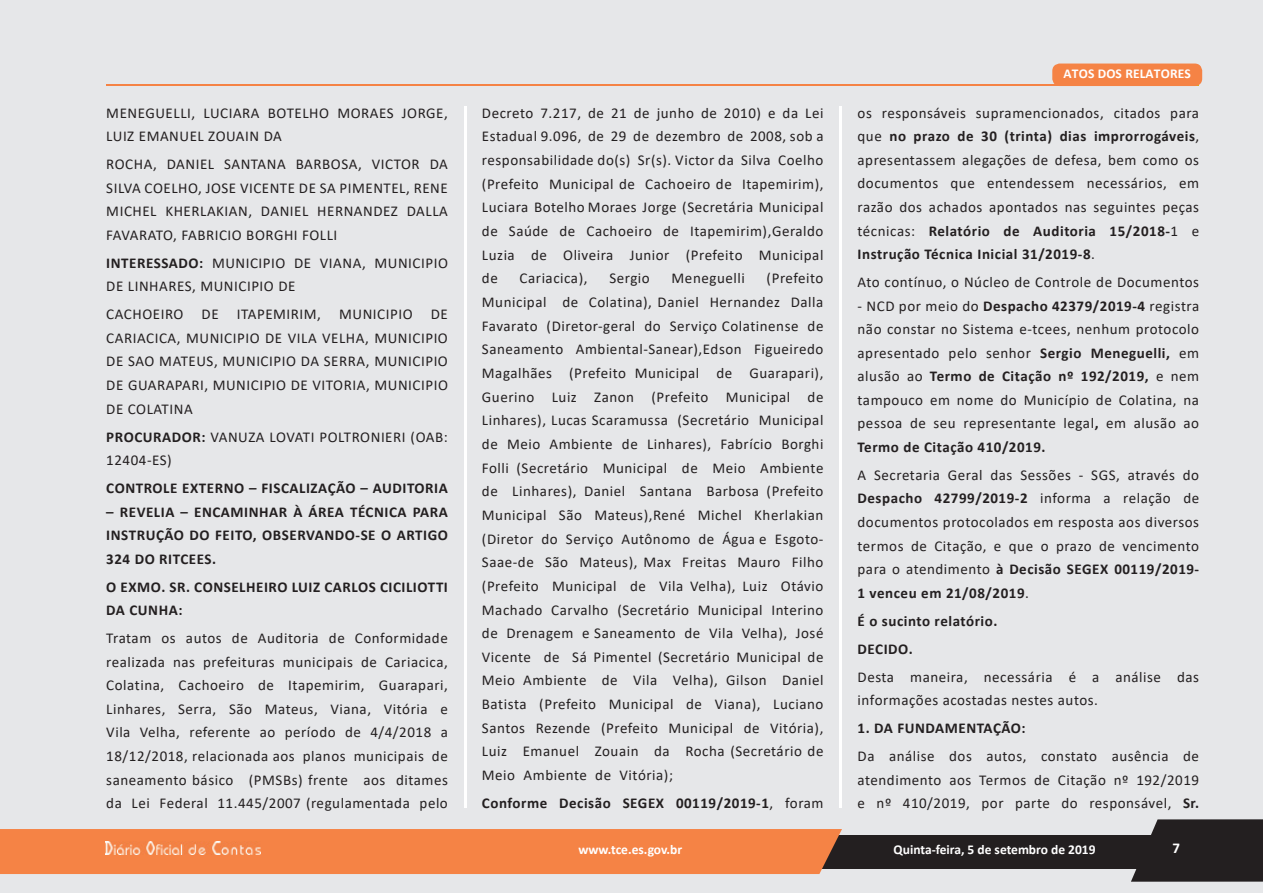
<style>
.page{position:relative;width:1263px;height:893px;background:#e6e7e9}
.page>*{position:absolute;margin:0;border:0;box-sizing:border-box;transform-origin:0 0}
.t1{font:15px/23.5px "Calibri";letter-spacing:.035em;color:#231f20;text-align:justify}
.t2{font:700 15px/23.5px "Calibri";letter-spacing:.035em;color:#231f20}
.t3{font:700 15px "Calibri";color:#fff}
.t4{font:700 13.5px "Calibri";color:#fff}
.s1{font-weight:700}
.s2{font-weight:400}
</style>
<div class="page">
<svg style="left:1131px;top:819px;width:132px;height:63px;background:#3b3738"></svg>
<div style="left:804px;top:835px;width:459px;height:33px;background:#231f20"></div>
<hr style="left:465px;top:106px;width:2px;height:702px;background:#fff">
<hr style="left:839px;top:106px;width:3px;height:702px;background:#fff">
<div style="left:0;top:829px;width:842px;height:45px;background:#f58345"></div>
<div style="left:1052px;top:64px;width:150px;height:22px;background:#f58345;border-radius:8px"></div>
<hr style="left:106px;top:85px;width:1021px;height:1px;background:#f58345">
<img style="left:105px;top:842px;width:156px;height:13px">
<p class="t1" style="left:106px;top:100px;width:343px">MENEGUELLI, LUCIARA BOTELHO MORAES JORGE,<br>LUIZ EMANUEL ZOUAIN DA</p>
<p class="t1" style="left:106px;top:152px;width:343px">ROCHA, DANIEL SANTANA BARBOSA, VICTOR DA SILVA COELHO, JOSE VICENTE DE SA PIMENTEL, RENE MICHEL KHERLAKIAN, DANIEL HERNANDEZ DALLA FAVARATO, FABRICIO BORGHI FOLLI</p>
<p class="t1" style="left:106px;top:251px;width:343px"><span class="s1">INTERESSADO:</span> MUNICIPIO DE VIANA, MUNICIPIO<br>DE LINHARES, MUNICIPIO DE</p>
<p class="t1" style="left:106px;top:302px;width:343px">CACHOEIRO DE ITAPEMIRIM, MUNICIPIO DE CARIACICA, MUNICIPIO DE VILA VELHA, MUNICIPIO DE SAO MATEUS, MUNICIPIO DA SERRA, MUNICIPIO DE GUARAPARI, MUNICIPIO DE VITORIA, MUNICIPIO DE COLATINA</p>
<p class="t1" style="left:106px;top:424px;width:343px"><span class="s1">PROCURADOR:</span> VANUZA LOVATI POLTRONIERI (OAB:<br>12404-ES)</p>
<p class="t2" style="left:106px;top:476px;width:343px">CONTROLE EXTERNO – FISCALIZAÇÃO – AUDITORIA</p>
<p class="t2" style="left:106px;top:500px;width:343px;text-align:justify">– REVELIA – ENCAMINHAR À ÁREA TÉCNICA PARA INSTRUÇÃO DO FEITO, OBSERVANDO-SE O ARTIGO 324 DO RITCEES.</p>
<p class="t2" style="left:106px;top:575px;width:343px">O EXMO. SR. CONSELHEIRO LUIZ CARLOS CICILIOTTI<br>DA CUNHA:</p>
<p class="t1" style="left:106px;top:626px;width:343px">Tratam os autos de Auditoria de Conformidade realizada nas prefeituras municipais de Cariacica, Colatina, Cachoeiro de Itapemirim, Guarapari, Linhares, Serra, São Mateus, Viana, Vitória e Vila Velha, referente ao período de 4/4/2018 a 18/12/2018, relacionada aos planos municipais de saneamento básico (PMSBs) frente aos ditames da Lei Federal 11.445/2007 (regulamentada pelo</p>
<p class="t1" style="left:482px;top:100px;width:343px">Decreto 7.217, de 21 de junho de 2010) e da Lei Estadual 9.096, de 29 de dezembro de 2008, sob a responsabilidade do(s) Sr(s). Victor da Silva Coelho (Prefeito Municipal de Cachoeiro de Itapemirim), Luciara Botelho Moraes Jorge (Secretária Municipal de Saúde de Cachoeiro de Itapemirim),Geraldo Luzia de Oliveira Junior (Prefeito Municipal de</p>
<p class="t1" style="left:482px;top:266px;width:343px;text-indent:285px">(Prefeito Municipal de Colatina), Daniel Hernandez Dalla Favarato (Diretor-geral do Serviço Colatinense de Saneamento Ambiental-Sanear),Edson Figueiredo Magalhães (Prefeito Municipal de Guarapari), Guerino Luiz Zanon (Prefeito Municipal de Linhares), Lucas Scaramussa (Secretário Municipal de Meio Ambiente de Linhares), Fabrício Borghi Folli (Secretário Municipal de Meio Ambiente de Linhares), Daniel Santana Barbosa (Prefeito Municipal São Mateus),René Michel Kherlakian (Diretor do Serviço Autônomo de Água e Esgoto-Saae-de São Mateus), Max Freitas Mauro Filho (Prefeito Municipal de Vila Velha), Luiz Otávio Machado Carvalho (Secretário Municipal Interino de Drenagem e Saneamento de Vila Velha), José Vicente de Sá Pimentel (Secretário Municipal de Meio Ambiente de Vila Velha), Gilson Daniel Batista (Prefeito Municipal de Viana), Luciano Santos Rezende (Prefeito Municipal de Vitória), Luiz Emanuel Zouain da Rocha (Secretário de Meio Ambiente de Vitória);</p>
<p class="t2" style="left:482px;top:791px;width:343px">Conforme Decisão SEGEX 00119/2019-1<span class="s2">, foram</span></p>
<p class="t1" style="left:520px;top:266px;width:69px">Cariacica),</p>
<p class="t1" style="left:609px;top:266px;width:42px">Sergio</p>
<p class="t1" style="left:672px;top:266px;width:75px">Meneguelli</p>
<p class="t4" style="left:578px;top:840px;width:105px">www.tce.es.gov.br</p>
<p class="t4" style="left:1063px;top:64px;width:129px">ATOS DOS RELATORES</p>
<p class="t1" style="left:857px;top:101px;width:343px">os responsáveis supramencionados, citados para que <span class="s1">no prazo de 30 (trinta) dias improrrogáveis</span>, apresentassem alegações de defesa, bem como os documentos que entendessem necessários, em razão dos achados apontados nas seguintes peças técnicas: <span class="s1">Relatório de Auditoria 15/2018-</span>1 e <span class="s1">Instrução Técnica Inicial 31/2019-8</span>.</p>
<p class="t1" style="left:857px;top:270px;width:343px">Ato contínuo, o Núcleo de Controle de Documentos</p>
<p class="t1" style="left:857px;top:294px;width:343px">- NCD por meio do <span class="s1">Despacho 42379/2019-4</span> registra não constar no Sistema e-tcees, nenhum protocolo apresentado pelo senhor <span class="s1">Sergio Meneguelli,</span> em alusão ao <span class="s1">Termo de Citação nº 192/2019,</span> e nem tampouco em nome do Município de Colatina, na pessoa de seu representante legal<span class="s1">,</span> em alusão ao <span class="s1">Termo de Citação 410/2019.</span></p>
<p class="t1" style="left:857px;top:463px;width:343px">A Secretaria Geral das Sessões - SGS, através do <span class="s1">Despacho 42799/2019-2</span> informa a relação de documentos protocolados em resposta aos diversos termos de Citação, e que o prazo de vencimento para o atendimento <span class="s1">à Decisão SEGEX 00119/2019- 1 venceu em 21/08/2019</span>.</p>
<p class="t2" style="left:857px;top:606px;width:141px;line-height:28px">É o sucinto relatório.<br>DECIDO.</p>
<p class="t1" style="left:857px;top:665px;width:343px">Desta maneira, necessária é a análise das informações acostadas nestes autos.</p>
<p class="t2" style="left:857px;top:716px;width:170px">1. DA FUNDAMENTAÇÃO:</p>
<p class="t1" style="left:857px;top:744px;width:343px">Da análise dos autos, constato ausência de atendimento aos Termos de Citação nº 192/2019 e nº 410/2019, por parte do responsável, <span class="s1">Sr.</span></p>
<p class="t4" style="left:893px;top:840px;width:204px">Quinta-feira, 5 de setembro de 2019</p>
<p class="t3" style="left:1172px;top:837px;width:9px">7</p>
</div>
